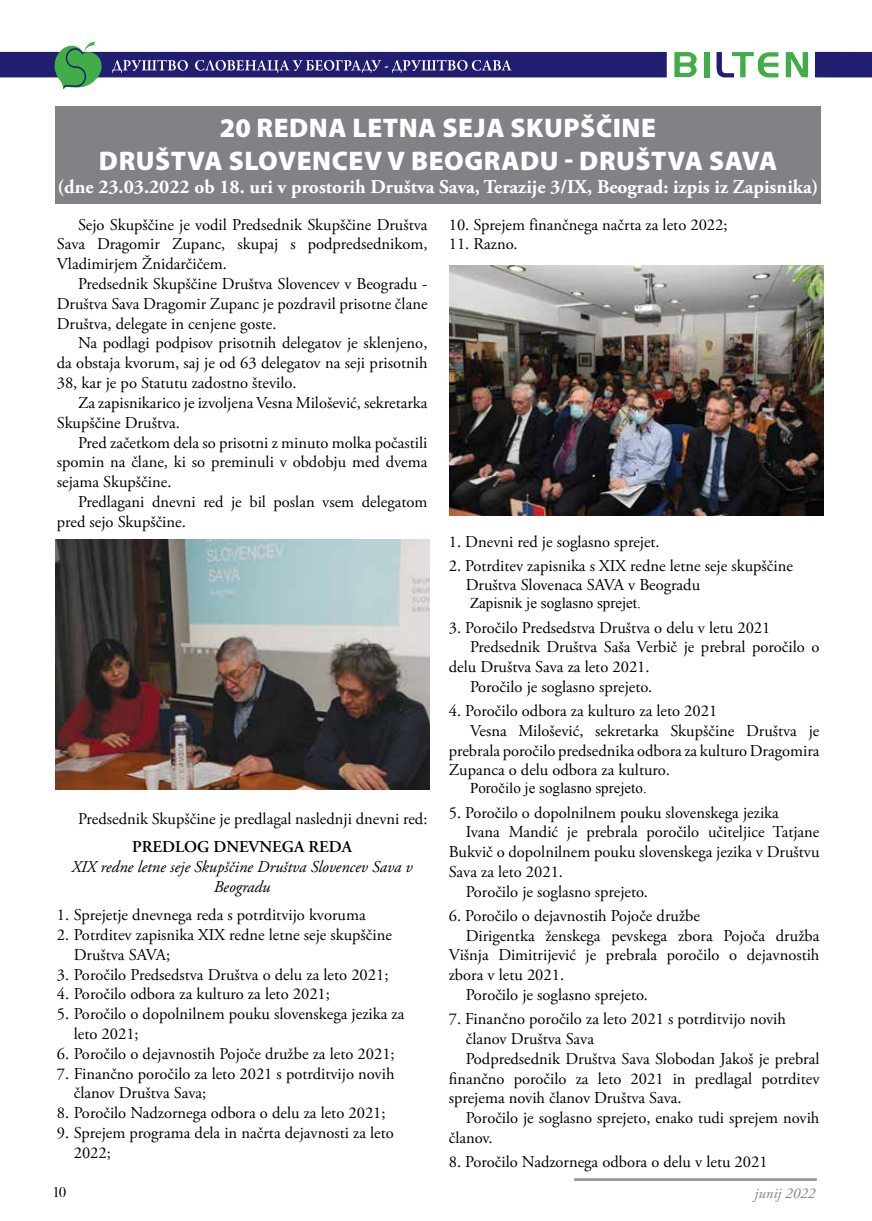
<style>
.page{position:relative;width:872px;height:1221px;background:#fff}
.page>*{position:absolute;margin:0;border:0;box-sizing:border-box;transform-origin:0 0}
.t1{font:900 27px "Myriad Pro";letter-spacing:.02em;color:#fff}
.t2{font:700 19.5px "Adobe Garamond Pro";color:#fff}
.t3{font:16.5px/19.8px "Adobe Garamond Pro";color:#000}
.t4{font:italic 16.5px/19.8px "Adobe Garamond Pro";color:#000;text-align:center}
.t5{font:600 16.5px "Adobe Garamond Pro";color:#000}
.t6{font:15px "Times New Roman";color:#000}
.t7{font:italic 15px "Adobe Garamond Pro";color:#808285}
.t8{font:15px "C00 L";color:#000}
</style>
<div class="page">
<div style="left:0;top:52px;width:666px;height:25px;background:#211d70"></div>
<div style="left:704px;top:52px;width:5px;height:25px;background:#41ad49"></div>
<svg style="left:785px;top:52px;width:23px;height:25px"></svg>
<svg style="left:674px;top:52px;width:22px;height:25px"></svg>
<svg style="left:716px;top:52px;width:62px;height:25px"></svg>
<svg style="left:48px;top:42px;width:54px;height:47px"></svg>
<svg style="left:112px;top:60px;width:76px;height:13px"></svg>
<svg style="left:195px;top:60px;width:316px;height:13px"></svg>
<div style="left:815px;top:52px;width:57px;height:25px;background:#211d70"></div>
<hr style="left:574px;top:1178px;width:242px;height:2px;background:#939598">
<div style="left:55px;top:106px;width:766px;height:98px;background:#808285"></div>
<img style="left:55px;top:539px;width:374px;height:250px">
<img style="left:449px;top:265px;width:375px;height:250px">
<h1 class="t1" style="left:220px;top:110px;width:435px">20 REDNA LETNA SEJA SKUPŠČINE</h1>
<h1 class="t1" style="left:99px;top:143px;width:38px">DRUŠ</h1>
<h1 class="t1" style="left:171px;top:143px;width:446px">TVA SLOVENCEV V BEOGRADU - DRUŠ</h1>
<h1 class="t1" style="left:651px;top:143px;width:128px">TVA SAVA</h1>
<p class="t2" style="left:58px;top:176px;width:762px">(dne 23.03.2022 ob 18. uri v prostorih Društva Sava, Terazije 3/IX, Beograd: izpis iz Zapisnika)</p>
<p class="t3" style="left:57px;top:215px;width:372px;text-align:justify;text-indent:21px">Sejo Skupščine je vodil Predsednik Skupščine Društva Sava Dragomir Zupanc, skupaj s podpredsednikom, Vladimirjem Žnidarčičem.</p>
<p class="t3" style="left:57px;top:274px;width:372px;text-align:justify;text-indent:21px">Predsednik Skupščine Društva Slovencev v Beogradu - Društva Sava Dragomir Zupanc je pozdravil prisotne člane Društva, delegate in cenjene goste.</p>
<p class="t3" style="left:57px;top:334px;width:372px;text-align:justify;text-indent:21px">Na podlagi podpisov prisotnih delegatov je sklenjeno, da obstaja kvorum, saj je od 63 delegatov na seji prisotnih 38, kar je po Statutu zadostno število.</p>
<p class="t3" style="left:57px;top:393px;width:372px;text-indent:21px">Za zapisnikarico je izvoljena Vesna Milošević, sekretarka<br>Skupščine Društva.</p>
<p class="t3" style="left:57px;top:433px;width:372px;text-align:justify;text-indent:21px">Pred začetkom dela so prisotni z minuto molka počastili spomin na člane, ki so preminuli v obdobju med dvema sejama Skupščine.</p>
<p class="t3" style="left:57px;top:492px;width:372px;text-indent:21px">Predlagani dnevni red je bil poslan vsem delegatom pred sejo Skupščine.</p>
<p class="t3" style="left:78px;top:809px;width:351px">Predsednik Skupščine je predlagal naslednji dnevni red:</p>
<p class="t5" style="left:132px;top:837px;width:222px">PREDLOG DNEVNEGA REDA</p>
<p class="t4" style="left:72px;top:857px;width:342px">XIX redne letne seje Skupščine Društva Slovencev Sava v<br>Beogradu</p>
<p class="t3" style="left:57px;top:905px;width:310px">1. Sprejetje dnevnega reda s potrditvijo kvoruma</p>
<p class="t3" style="left:74px;top:925px;width:320px;text-indent:-17px">2. Potrditev zapisnika XIX redne letne seje skupščine<br>Društva SAVA;</p>
<p class="t3" style="left:57px;top:965px;width:333px">3. Poročilo Predsedstva Društva o delu za leto 2021;</p>
<p class="t3" style="left:57px;top:984px;width:275px">4. Poročilo odbora za kulturo za leto 2021;</p>
<p class="t3" style="left:74px;top:1004px;width:332px;text-indent:-17px">5. Poročilo o dopolnilnem pouku slovenskega jezika za leto 2021;</p>
<p class="t3" style="left:57px;top:1044px;width:339px">6. Poročilo o dejavnostih Pojoče družbe za leto 2021;</p>
<p class="t3" style="left:74px;top:1064px;width:322px;text-indent:-17px">7. Finančno poročilo za leto 2021 s potrditvijo novih članov Društva Sava;</p>
<p class="t3" style="left:57px;top:1103px;width:330px">8. Poročilo Nadzornega odbora o delu za leto 2021;</p>
<p class="t3" style="left:74px;top:1123px;width:322px;text-indent:-17px">9. Sprejem programa dela in načrta dejavnosti za leto<br>2022;</p>
<p class="t3" style="left:449px;top:215px;width:280px">10. Sprejem finančnega načrta za leto 2022;</p>
<p class="t3" style="left:449px;top:235px;width:70px">11. Razno.</p>
<p class="t3" style="left:449px;top:532px;width:212px">1. Dnevni red je soglasno sprejet.</p>
<p class="t3" style="left:466px;top:556px;width:329px;text-indent:-17px">2. Potrditev zapisnika s XIX redne letne seje skupščine<br>Društva Slovenaca SAVA v Beogradu</p>
<p class="t6" style="left:470px;top:593px;width:172px">Zapisnik je soglasno sprejet.</p>
<p class="t3" style="left:449px;top:618px;width:323px">3. Poročilo Predsedstva Društva o delu v letu 2021</p>
<p class="t3" style="left:470px;top:637px;width:351px">Predsednik Društva Saša Verbič je prebral poročilo o</p>
<p class="t3" style="left:449px;top:657px;width:202px">delu Društva Sava za leto 2021.</p>
<p class="t3" style="left:470px;top:677px;width:184px">Poročilo je soglasno sprejeto.</p>
<p class="t3" style="left:449px;top:701px;width:270px">4. Poročilo odbora za kulturo za leto 2021</p>
<p class="t3" style="left:470px;top:721px;width:351px">Vesna Milošević, sekretarka Skupščine Društva je</p>
<p class="t3" style="left:449px;top:741px;width:372px">prebrala poročilo predsednika odbora za kulturo Dragomira</p>
<p class="t3" style="left:449px;top:760px;width:222px">Zupanca o delu odbora za kulturo.</p>
<p class="t6" style="left:470px;top:778px;width:178px">Poročilo je soglasno sprejeto.</p>
<p class="t3" style="left:449px;top:803px;width:332px">5. Poročilo o dopolnilnem pouku slovenskega jezika</p>
<p class="t3" style="left:466px;top:822px;width:355px">Ivana Mandić je prebrala poročilo učiteljice Tatjane</p>
<p class="t3" style="left:449px;top:842px;width:372px">Bukvič o dopolnilnem pouku slovenskega jezika v Društvu</p>
<p class="t3" style="left:449px;top:862px;width:116px">Sava za leto 2021.</p>
<p class="t3" style="left:466px;top:882px;width:184px">Poročilo je soglasno sprejeto.</p>
<p class="t3" style="left:449px;top:906px;width:253px">6. Poročilo o dejavnostih Pojoče družbe</p>
<p class="t3" style="left:466px;top:926px;width:355px">Dirigentka ženskega pevskega zbora Pojoča družba</p>
<p class="t3" style="left:449px;top:945px;width:372px">Višnja Dimitrijević je prebrala poročilo o dejavnostih</p>
<p class="t3" style="left:449px;top:965px;width:117px">zbora v letu 2021.</p>
<p class="t3" style="left:466px;top:985px;width:184px">Poročilo je soglasno sprejeto.</p>
<p class="t3" style="left:449px;top:1009px;width:339px">7. Finančno poročilo za leto 2021 s potrditvijo novih</p>
<p class="t3" style="left:466px;top:1029px;width:130px">članov Društva Sava</p>
<p class="t3" style="left:466px;top:1049px;width:355px">Podpredsednik Društva Sava Slobodan Jakoš je prebral</p>
<p class="t3" style="left:449px;top:1068px;width:372px">finančno poročilo za leto 2021 in predlagal potrditev</p>
<p class="t3" style="left:449px;top:1088px;width:234px">sprejema novih članov Društva Sava.</p>
<p class="t3" style="left:466px;top:1108px;width:355px">Poročilo je soglasno sprejeto, enako tudi sprejem novih</p>
<p class="t3" style="left:449px;top:1128px;width:45px">članov.</p>
<p class="t3" style="left:449px;top:1152px;width:320px">8. Poročilo Nadzornega odbora o delu v letu 2021</p>
<p class="t8" style="left:53px;top:1183px;width:15px">10</p>
<p class="t7" style="left:754px;top:1183px;width:62px">junij 2022</p>
</div>
